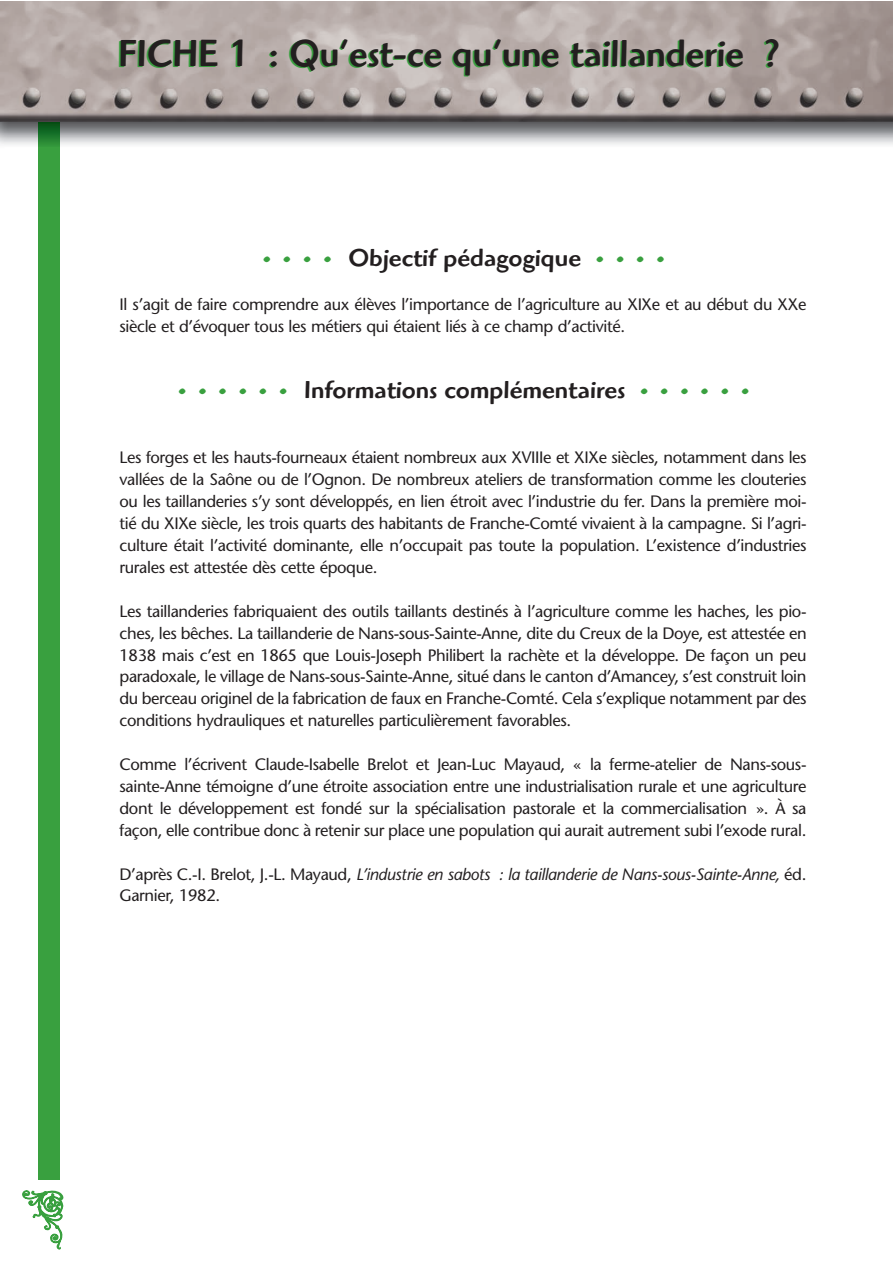
<style>
.page{position:relative;width:893px;height:1263px;background:#fff}
.page>*{position:absolute;margin:0;border:0;box-sizing:border-box;transform-origin:0 0}
.t1{font:500 39px "Highlander";color:#231f20;scale:.95 1}
.t2{font:500 25.5px "Highlander";color:#231f20}
.t3{font:16.5px/21.9px "Stone Sans";letter-spacing:-.025em;color:#231f20;text-align:justify}
.t4{font:italic 16.5px/21.9px "Stone Sans";letter-spacing:-.025em;color:#231f20}
.s1{font-size:36px;color:#39a03f}
.s2{font-style:normal}
</style>
<div class="page">
<img style="left:0;top:1px;width:892px;height:150px">
<div style="left:39px;top:122px;width:21px;height:1057px;background:#39a03f"></div>
<svg style="left:39px;top:122px;width:21px;height:23px"></svg>
<svg style="left:22px;top:1190px;width:42px;height:60px"></svg>
<h1 class="t1" style="left:118px;top:39px;width:698px">FICHE 1 : Qu’est-ce qu’une taillanderie ?</h1>
<h2 class="t2" style="left:262px;top:249px;width:405px"><span class="s1">• • • •</span> Objectif pédagogique <span class="s1">• • • •</span></h2>
<p class="t3" style="left:120px;top:295px;width:688px">Il s’agit de faire comprendre aux élèves l’importance de l’agriculture au XIXe et au début du XXe siècle et d’évoquer tous les métiers qui étaient liés à ce champ d’activité.</p>
<h2 class="t2" style="left:177px;top:380px;width:575px"><span class="s1">• • • • • •</span> Informations complémentaires <span class="s1">• • • • • •</span></h2>
<p class="t3" style="left:120px;top:448px;width:689px">Les forges et les hauts-fourneaux étaient nombreux aux XVIIIe et XIXe siècles, notamment dans les vallées de la Saône ou de l’Ognon. De nombreux ateliers de transformation comme les clouteries ou les taillanderies s’y sont développés, en lien étroit avec l’industrie du fer. Dans la première moi&shy;tié du XIXe siècle, les trois quarts des habitants de Franche-Comté vivaient à la campagne. Si l’agri&shy;culture était l’activité dominante, elle n’occupait pas toute la population. L’existence d’industries rurales est attestée dès cette époque.</p>
<p class="t3" style="left:120px;top:602px;width:689px">Les taillanderies fabriquaient des outils taillants destinés à l’agriculture comme les haches, les pio&shy;ches, les bêches. La taillanderie de Nans-sous-Sainte-Anne, dite du Creux de la Doye, est attestée en 1838 mais c’est en 1865 que Louis-Joseph Philibert la rachète et la développe. De façon un peu paradoxale, le village de Nans-sous-Sainte-Anne, situé dans le canton d’Amancey, s’est construit loin du berceau originel de la fabrication de faux en Franche-Comté. Cela s’explique notamment par des conditions hydrauliques et naturelles particulièrement favorables.</p>
<p class="t3" style="left:120px;top:755px;width:688px">Comme l’écrivent Claude-Isabelle Brelot et Jean-Luc Mayaud, « la ferme-atelier de Nans-sous&shy;sainte-Anne témoigne d’une étroite association entre une industrialisation rurale et une agriculture dont le développement est fondé sur la spécialisation pastorale et la commercialisation ». À sa façon, elle contribue donc à retenir sur place une population qui aurait autrement subi l’exode rural.</p>
<p class="t4" style="left:120px;top:864px;width:688px"><span class="s2">D’après C.-I. Brelot, J.-L. Mayaud,</span> L’industrie en sabots : la taillanderie de Nans-sous-Sainte-Anne, <span class="s2">éd.<br>Garnier, 1982.</span></p>
</div>
